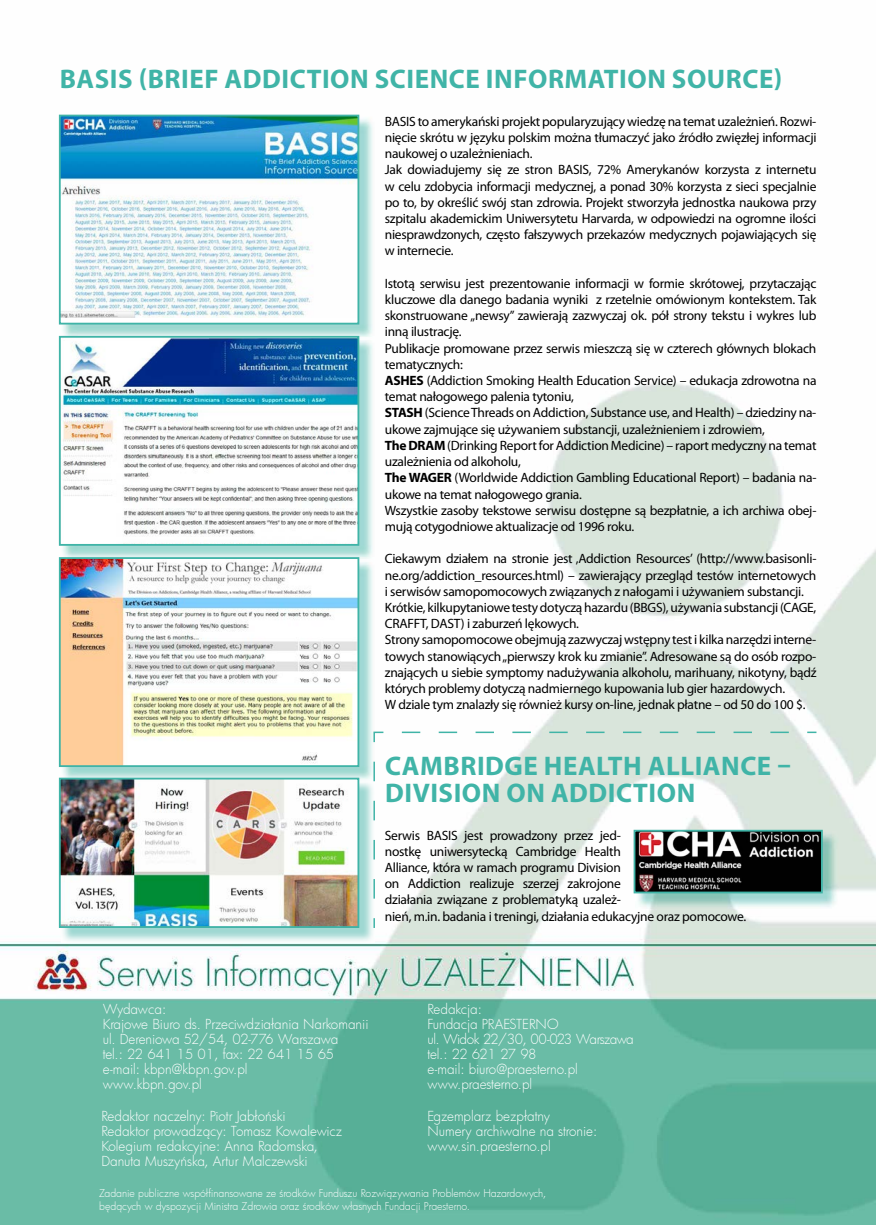
<style>
.page{position:relative;width:876px;height:1225px;background:#fff}
.page>*{position:absolute;margin:0;border:0;box-sizing:border-box;transform-origin:0 0}
.t1{font:700 27px/27px "Myriad Pro";letter-spacing:.02em;color:#40b4a7}
.t2{font:13.5px/16.2px "Myriad Pro";letter-spacing:-.02em;color:#000}
.t3{font:300 13.5px/15px "Futura";letter-spacing:-.005em;color:#fff}
.t4{font:300 10.5px/13.5px "Futura";letter-spacing:-.005em;color:#fff}
.s1{font-weight:700}
</style>
<div class="page">
<img style="left:0;top:114px;width:876px;height:1111px">
<img style="left:61px;top:117px;width:314px;height:221px">
<img style="left:62px;top:118px;width:294px;height:200px">
<div style="left:59px;top:115px;width:300px;height:209px;border:2px solid #40b4a7"></div>
<img style="left:61px;top:340px;width:314px;height:219px">
<img style="left:359px;top:338px;width:16px;height:2px">
<img style="left:62px;top:339px;width:294px;height:204px">
<div style="left:59px;top:336px;width:300px;height:210px;border:2px solid #40b4a7"></div>
<img style="left:61px;top:561px;width:314px;height:218px">
<img style="left:359px;top:559px;width:16px;height:2px">
<img style="left:62px;top:560px;width:294px;height:204px">
<div style="left:59px;top:557px;width:300px;height:210px;border:2px solid #40b4a7"></div>
<img style="left:61px;top:782px;width:314px;height:161px">
<img style="left:359px;top:779px;width:14px;height:3px">
<img style="left:62px;top:780px;width:294px;height:145px">
<div style="left:59px;top:777px;width:300px;height:151px;border:2px solid #40b4a7"></div>
<img style="left:818px;top:832px;width:20px;height:76px">
<svg style="left:373px;top:731px;width:445px;height:198px"></svg>
<h1 class="t1" style="left:60px;top:65px;width:724px">BASIS (BRIEF ADDICTION SCIENCE INFORMATION SOURCE)</h1>
<p class="t2" style="left:385px;top:113px;width:433px">BASIS to amerykański projekt popularyzujący wiedzę na temat uzależnień. Rozwi&shy;nięcie skrótu w języku polskim można tłumaczyć jako źródło zwięzłej informacji naukowej o uzależnieniach.<br>Jak dowiadujemy się ze stron BASIS, 72% Amerykanów korzysta z internetu w celu zdobycia informacji medycznej, a ponad 30% korzysta z sieci specjalnie po to, by określić swój stan zdrowia. Projekt stworzyła jednostka naukowa przy szpitalu akademickim Uniwersytetu Harvarda, w odpowiedzi na ogromne ilości niesprawdzonych, często fałszywych przekazów medycznych pojawiających się w internecie.</p>
<p class="t2" style="left:385px;top:275px;width:433px">Istotą serwisu jest prezentowanie informacji w formie skrótowej, przytaczając kluczowe dla danego badania wyniki z rzetelnie omówionym kontekstem. Tak skonstruowane „newsy” zawierają zazwyczaj ok. pół strony tekstu i wykres lub inną ilustrację.<br>Publikacje promowane przez serwis mieszczą się w czterech głównych blokach tematycznych:<br><span class="s1">ASHES</span> (Addiction Smoking Health Education Service) – edukacja zdrowotna na temat nałogowego palenia tytoniu,<br><span class="s1">STASH</span> (Science Threads on Addiction, Substance use, and Health) – dziedziny na&shy;ukowe zajmujące się używaniem substancji, uzależnieniem i zdrowiem,<br><span class="s1">The DRAM</span> (Drinking Report for Addiction Medicine) – raport medyczny na temat uzależnienia od alkoholu,<br><span class="s1">The WAGER</span> (Worldwide Addiction Gambling Educational Report) – badania na&shy;ukowe na temat nałogowego grania.<br>Wszystkie zasoby tekstowe serwisu dostępne są bezpłatnie, a ich archiwa obej&shy;mują cotygodniowe aktualizacje od 1996 roku.</p>
<p class="t2" style="left:385px;top:550px;width:433px">Ciekawym działem na stronie jest ‚Addiction Resources’ (http://www.basisonli&shy;ne.org/addiction_resources.html) – zawierający przegląd testów internetowych i serwisów samopomocowych związanych z nałogami i używaniem substancji.<br>Krótkie, kilkupytaniowe testy dotyczą hazardu (BBGS), używania substancji (CAGE, CRAFFT, DAST) i zaburzeń lękowych.<br>Strony samopomocowe obejmują zazwyczaj wstępny test i kilka narzędzi interne&shy;towych stanowiących „pierwszy krok ku zmianie”. Adresowane są do osób rozpo&shy;znających u siebie symptomy nadużywania alkoholu, marihuany, nikotyny, bądź których problemy dotyczą nadmiernego kupowania lub gier hazardowych.<br>W dziale tym znalazły się również kursy on-line, jednak płatne – od 50 do 100 $.</p>
<h1 class="t1" style="left:385px;top:751px;width:407px">CAMBRIDGE HEALTH ALLIANCE –<br>DIVISION ON ADDICTION</h1>
<p class="t2" style="left:385px;top:827px;width:363px">Serwis BASIS jest prowadzony przez jed-<br>nostkę uniwersytecką Cambridge Health<br>Alliance, która w ramach programu Division<br>on Addiction realizuje szerzej zakrojone<br>działania związane z problematyką uzależ-<br>nień, m.in. badania i treningi, działania edukacyjne oraz pomocowe.</p>
<p class="t3" style="left:103px;top:1001px;width:267px">Wydawca:<br>Krajowe Biuro ds. Przeciwdziałania Narkomanii ul. Dereniowa 52/54, 02-776 Warszawa<br>tel.: 22 641 15 01, fax: 22 641 15 65 e-mail: kbpn@kbpn.gov.pl<br>www.kbpn.gov.pl</p>
<p class="t3" style="left:427px;top:1001px;width:208px">Redakcja:<br>Fundacja PRAESTERNO<br>ul. Widok 22/30, 00-023 Warszawa tel.: 22 621 27 98<br>e-mail: biuro@praesterno.pl www.praesterno.pl</p>
<p class="t3" style="left:101px;top:1108px;width:242px">Redaktor naczelny: Piotr Jabłoński<br>Redaktor prowadzący: Tomasz Kowalewicz Kolegium redakcyjne: Anna Radomska, Danuta Muszyńska, Artur Malczewski</p>
<p class="t3" style="left:427px;top:1108px;width:171px">Egzemplarz bezpłatny<br>Numery archiwalne na stronie: www.sin.praesterno.pl</p>
<p class="t4" style="left:99px;top:1186px;width:449px">Zadanie publiczne współfinansowane ze środków Funduszu Rozwiązywania Problemów Hazardowych, będących w dyspozycji Ministra Zdrowia oraz środków własnych Fundacji Praesterno.</p>
</div>
